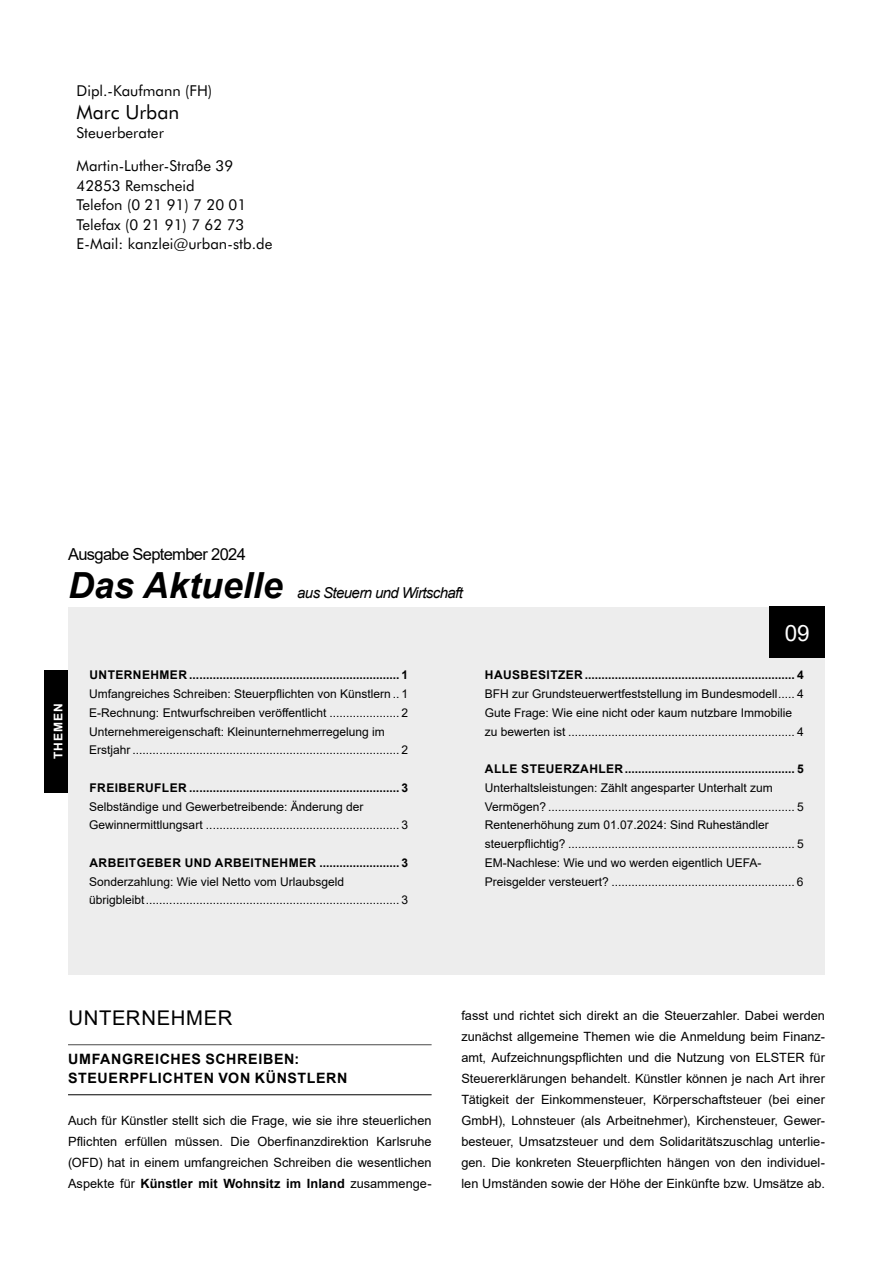
<style>
.page{position:relative;width:893px;height:1263px;background:#fff}
.page>*{position:absolute;margin:0;border:0;box-sizing:border-box;transform-origin:0 0}
.t1{font:italic 700 36px "Arial";color:#000}
.t2{font:22.5px "Arial";color:#fff}
.t3{font:20.25px "Arial";letter-spacing:.035em;color:#000}
.t4{font:19.5px "Futura BT";color:#000}
.t5{font:16.5px "Arial";letter-spacing:-.04em;color:#000}
.t6{font:15px/19.5px "Futura BT";color:#000}
.t7{font:italic 15px "Arial";letter-spacing:-.04em;color:#000}
.t8{font:700 14.25px/19.5px "Arial";letter-spacing:.045em;color:#000}
.t9{font:12.75px/21px "Arial";color:#000;text-align:justify}
.t10{font:12px/18.8px "Arial";color:#000}
.t11{font:700 12px "Arial";letter-spacing:.035em;color:#000}
.t12{font:700 12px "Arial";letter-spacing:.085em;color:#fff}
.s1{font-weight:700}
</style>
<div class="page">
<div style="left:68px;top:607px;width:757px;height:367px;background:#ededed"></div>
<hr style="left:68px;top:1044px;width:364px;height:1px;background:#4a4a49">
<hr style="left:68px;top:1094px;width:364px;height:1px;background:#000">
<div style="left:770px;top:607px;width:55px;height:51px;background:#000"></div>
<div style="left:45px;top:670px;width:23px;height:122px;background:#000"></div>
<p class="t6" style="left:77px;top:81px;width:137px">Dipl.-Kaufmann (FH)</p>
<h3 class="t4" style="left:77px;top:100px;width:104px">Marc Urban</h3>
<p class="t6" style="left:77px;top:123px;width:89px">Steuerberater</p>
<p class="t6" style="left:77px;top:156px;width:197px">Martin-Luther-Straße 39<br>42853 Remscheid<br>Telefon (0 21 91) 7 20 01<br>Telefax (0 21 91) 7 62 73<br>E-Mail: kanzlei@urban-stb.de</p>
<h3 class="t5" style="left:68px;top:543px;width:179px">Ausgabe September 2024</h3>
<h1 class="t1" style="left:68px;top:561px;width:216px">Das Aktuelle</h1>
<p class="t7" style="left:297px;top:583px;width:167px">aus Steuern und Wirtschaft</p>
<p class="t12" style="left:50px;top:759px;width:57px;rotate:-90deg">THEMEN</p>
<p class="t11" style="left:90px;top:667px;width:320px">UNTERNEHMER ............................................................... 1</p>
<p class="t10" style="left:89px;top:684px;width:320px">Umfangreiches Schreiben: Steuerpflichten von Künstlern .. 1<br>E-Rechnung: Entwurfschreiben veröffentlicht ..................... 2<br>Unternehmereigenschaft: Kleinunternehmerregelung im Erstjahr ................................................................................ 2</p>
<p class="t11" style="left:90px;top:779px;width:320px">FREIBERUFLER ............................................................... 3</p>
<p class="t10" style="left:89px;top:797px;width:320px">Selbständige und Gewerbetreibende: Änderung der<br>Gewinnermittlungsart .......................................................... 3</p>
<p class="t11" style="left:90px;top:854px;width:320px">ARBEITGEBER UND ARBEITNEHMER ........................ 3</p>
<p class="t10" style="left:89px;top:872px;width:320px">Sonderzahlung: Wie viel Netto vom Urlaubsgeld übrigbleibt............................................................................ 3</p>
<h2 class="t2" style="left:785px;top:617px;width:27px">09</h2>
<p class="t11" style="left:485px;top:667px;width:320px">HAUSBESITZER ............................................................... 4</p>
<p class="t10" style="left:485px;top:684px;width:320px">BFH zur Grundsteuerwertfeststellung im Bundesmodell..... 4<br>Gute Frage: Wie eine nicht oder kaum nutzbare Immobilie zu bewerten ist .................................................................... 4</p>
<p class="t11" style="left:485px;top:760px;width:320px">ALLE STEUERZAHLER................................................... 5</p>
<p class="t10" style="left:485px;top:778px;width:320px">Unterhaltsleistungen: Zählt angesparter Unterhalt zum Vermögen? .......................................................................... 5<br>Rentenerhöhung zum 01.07.2024: Sind Ruheständler steuerpflichtig? .................................................................... 5<br>EM-Nachlese: Wie und wo werden eigentlich UEFA-Preisgelder versteuert? ....................................................... 6</p>
<h3 class="t3" style="left:68px;top:1004px;width:166px">UNTERNEHMER</h3>
<p class="t8" style="left:68px;top:1049px;width:281px">UMFANGREICHES SCHREIBEN:<br>STEUERPFLICHTEN VON KÜNSTLERN</p>
<p class="t9" style="left:68px;top:1110px;width:365px">Auch für Künstler stellt sich die Frage, wie sie ihre steuerlichen Pflichten erfüllen müssen. Die Oberfinanzdirektion Karlsruhe (OFD) hat in einem umfangreichen Schreiben die wesentlichen Aspekte für <span class="s1">Künstler mit Wohnsitz im Inland</span> zusammenge-</p>
<p class="t9" style="left:461px;top:1005px;width:365px">fasst und richtet sich direkt an die Steuerzahler. Dabei werden zunächst allgemeine Themen wie die Anmeldung beim Finanz&shy;amt, Aufzeichnungspflichten und die Nutzung von ELSTER für Steuererklärungen behandelt. Künstler können je nach Art ihrer Tätigkeit der Einkommensteuer, Körperschaftsteuer (bei einer GmbH), Lohnsteuer (als Arbeitnehmer), Kirchensteuer, Gewer&shy;besteuer, Umsatzsteuer und dem Solidaritätszuschlag unterlie&shy;gen. Die konkreten Steuerpflichten hängen von den individuel&shy;len Umständen sowie der Höhe der Einkünfte bzw. Umsätze ab.</p>
</div>
